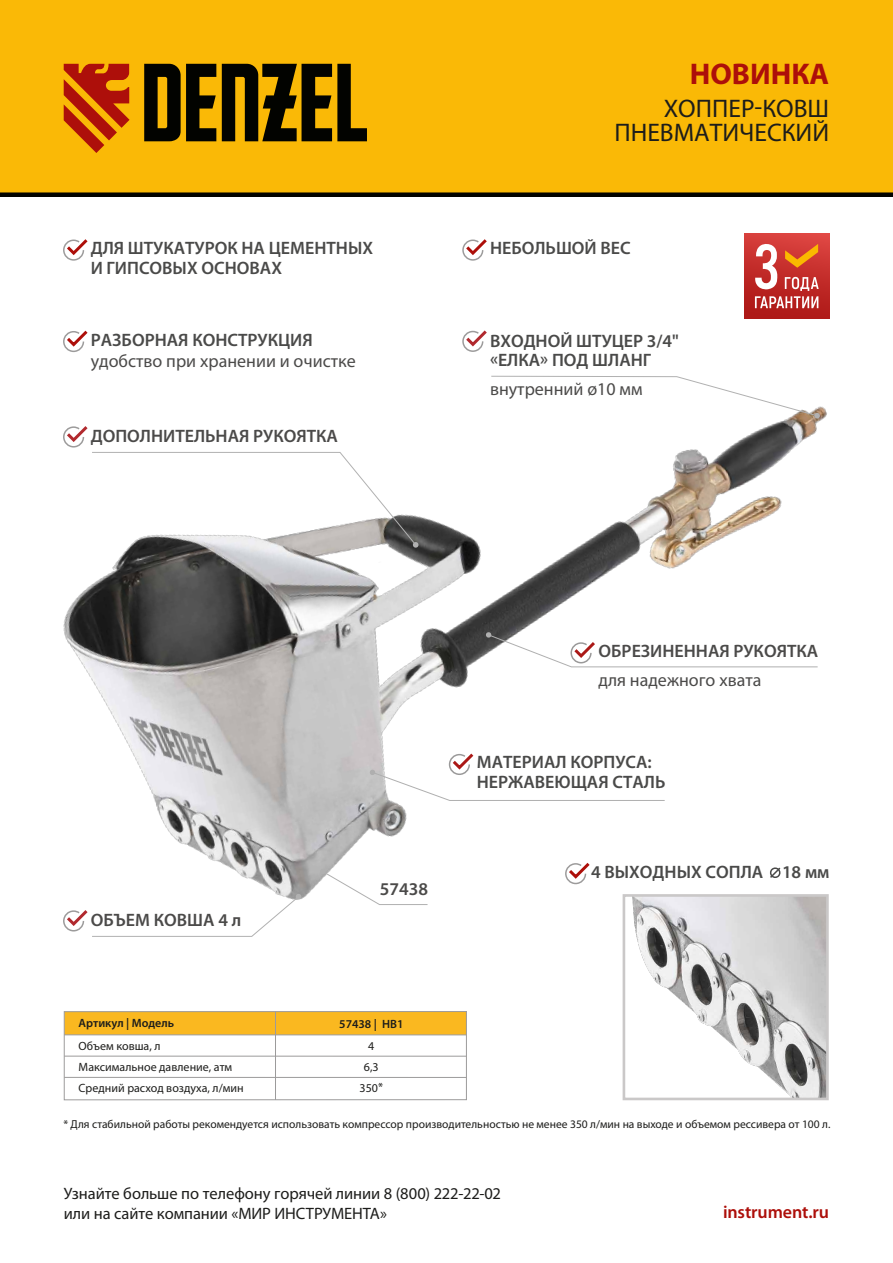
<style>
.page{position:relative;width:893px;height:1263px;background:#fff}
.page>*{position:absolute;margin:0;border:0;box-sizing:border-box;transform-origin:0 0}
.t1{font:700 30px "Myriad Pro";color:#ad0f0a}
.t2{font:25.5px/24px "Myriad Pro";color:#1d1d1b;text-align:right}
.t3{font:600 18px/19.5px "Myriad Pro";color:#4a4a49}
.t4{font:600 18px "Myriad Pro";color:#4b4a49}
.t5{font:18px "Myriad Pro";color:#4b4a49}
.t6{font:600 18px "Myriad Pro";letter-spacing:-.005em;color:#ad0f0a}
.t7{font:16.5px/19.8px "Myriad Pro";letter-spacing:-.005em;color:#1d1d1b}
.t8{font:12px/20.9px "Myriad Pro";color:#1d1d1b}
.t9{font:600 12px "Myriad Pro";color:#1d1d1b}
.t10{font:11.55px "Myriad Pro";color:#1d1d1b}
</style>
<div class="page">
<img style="left:63px;top:233px;width:767px;height:774px">
<svg style="left:63px;top:423px;width:356px;height:125px"></svg>
<svg style="left:63px;top:893px;width:239px;height:44px"></svg>
<svg style="left:461px;top:327px;width:29px;height:26px"></svg>
<svg style="left:490px;top:375px;width:330px;height:44px"></svg>
<svg style="left:485px;top:632px;width:333px;height:36px"></svg>
<div style="left:0;top:0;width:893px;height:195px;background:#fab906"></div>
<div style="left:0;top:192px;width:893px;height:5px;background:#020300"></div>
<svg style="left:64px;top:64px;width:66px;height:89px"></svg>
<svg style="left:144px;top:64px;width:72px;height:77px"></svg>
<svg style="left:222px;top:64px;width:145px;height:77px"></svg>
<div style="left:744px;top:234px;width:85px;height:85px;background:linear-gradient(to bottom,#d9413d,#ab1715)"></div>
<svg style="left:755px;top:243px;width:64px;height:65px"></svg>
<svg style="left:63px;top:236px;width:28px;height:25px"></svg>
<svg style="left:63px;top:327px;width:28px;height:26px"></svg>
<div style="left:64px;top:1011px;width:402px;height:24px;background:#fab820"></div>
<hr style="left:275px;top:1012px;width:1px;height:88px;background:#9c9b9b">
<hr style="left:64px;top:1034px;width:402px;height:1px;background:#9c9b9b">
<hr style="left:64px;top:1056px;width:402px;height:1px;background:#9c9b9b">
<hr style="left:64px;top:1077px;width:402px;height:1px;background:#9c9b9b">
<div style="left:64px;top:1011px;width:403px;height:89px;border:1px solid #9c9b9b"></div>
<svg style="left:320px;top:868px;width:108px;height:37px"></svg>
<svg style="left:462px;top:236px;width:28px;height:25px"></svg>
<svg style="left:369px;top:750px;width:296px;height:51px"></svg>
<img style="left:627px;top:898px;width:198px;height:198px">
<div style="left:623px;top:894px;width:206px;height:206px;border:3px solid #cac8c8"></div>
<svg style="left:564px;top:860px;width:29px;height:25px"></svg>
<svg style="left:768px;top:866px;width:14px;height:13px"></svg>
<p class="t3" style="left:91px;top:238px;width:284px">ДЛЯ ШТУКАТУРОК НА ЦЕМЕНТНЫХ<br>И ГИПСОВЫХ ОСНОВАХ</p>
<p class="t3" style="left:91px;top:329px;width:223px">РАЗБОРНАЯ КОНСТРУКЦИЯ</p>
<p class="t5" style="left:91px;top:350px;width:267px">удобство при хранении и очистке</p>
<p class="t4" style="left:91px;top:425px;width:249px">ДОПОЛНИТЕЛЬНАЯ РУКОЯТКА</p>
<h1 class="t1" style="left:690px;top:54px;width:141px">НОВИНКА</h1>
<h2 class="t2" style="left:614px;top:96px;width:216px">ХОППЕР-КОВШ<br>ПНЕВМАТИЧЕСКИЙ</h2>
<p class="t3" style="left:490px;top:238px;width:142px">НЕБОЛЬШОЙ ВЕС</p>
<p class="t3" style="left:490px;top:330px;width:190px">ВХОДНОЙ ШТУЦЕР 3/4" «ЕЛКА» ПОД ШЛАНГ</p>
<p class="t5" style="left:490px;top:378px;width:154px">внутренний ø10 мм</p>
<p class="t4" style="left:91px;top:909px;width:152px">ОБЪЕМ КОВША 4 л</p>
<p class="t4" style="left:380px;top:878px;width:50px">57438</p>
<p class="t9" style="left:79px;top:1015px;width:97px">Артикул | Модель</p>
<p class="t9" style="left:339px;top:1016px;width:66px">57438 | HB1</p>
<p class="t8" style="left:79px;top:1036px;width:167px">Объем ковша, л<br>Максимальное давление, атм<br>Средний расход воздуха, л/мин</p>
<p class="t8" style="left:360px;top:1036px;width:25px;text-align:center">4<br>6,3<br>350*</p>
<p class="t4" style="left:598px;top:639px;width:221px">ОБРЕЗИНЕННАЯ РУКОЯТКА</p>
<p class="t5" style="left:598px;top:669px;width:164px">для надежного хвата</p>
<p class="t3" style="left:477px;top:752px;width:190px">МАТЕРИАЛ КОРПУСА:<br>НЕРЖАВЕЮЩАЯ СТАЛЬ</p>
<p class="t3" style="left:591px;top:861px;width:240px">4 ВЫХОДНЫХ СОПЛА 18 мм</p>
<p class="t10" style="left:63px;top:1117px;width:769px">* Для стабильной работы рекомендуется использовать компрессор производительностью не менее 350 л/мин на выходе и объемом рессивера от 100 л.</p>
<p class="t7" style="left:64px;top:1183px;width:439px">Узнайте больше по телефону горячей линии 8 (800) 222-22-02 или на сайте компании «МИР ИНСТРУМЕНТА»</p>
<p class="t6" style="left:723px;top:1201px;width:108px">instrument.ru</p>
</div>
